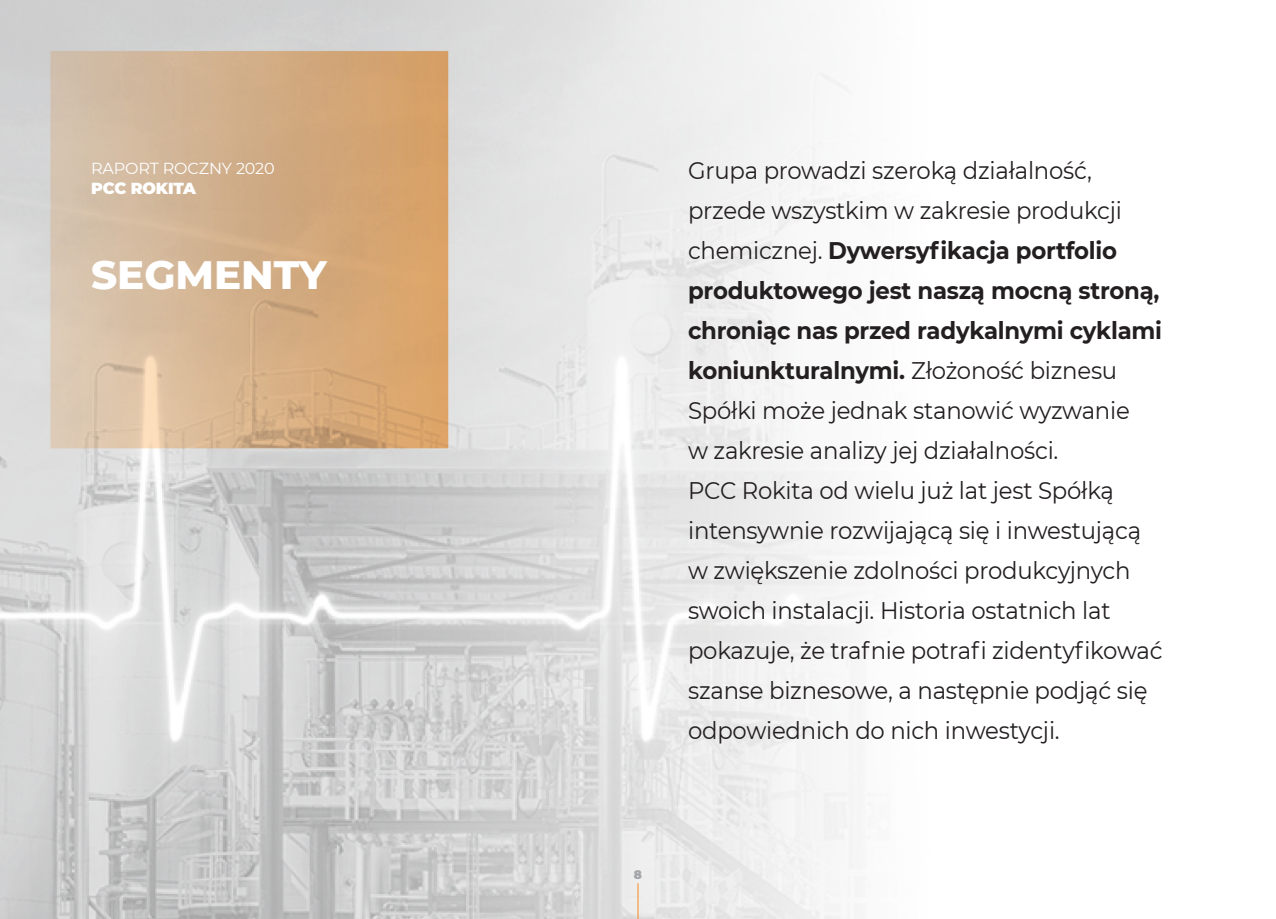
<style>
.page{position:relative;width:1276px;height:919px;background:#fff}
.page>*{position:absolute;margin:0;border:0;box-sizing:border-box;transform-origin:0 0}
.t1{font:800 40.4px "Montserrat";color:#fff}
.t2{font:24px/40px "Montserrat";letter-spacing:-.01em;color:#231f20;scale:.95 1}
.t3{font:16px "Montserrat";letter-spacing:-.01em;color:#fff}
.t4{font:900 16px "Montserrat";letter-spacing:-.01em;color:#fff}
.t5{font:900 12px "Montserrat";color:#a4a5a9}
.s1{font-weight:700}
</style>
<div class="page">
<img style="left:0;top:0;width:871px;height:918px">
<hr style="left:637px;top:883px;width:1px;height:35px;background:#f68b1f">
<p class="t3" style="left:91px;top:157px;width:185px">RAPORT ROCZNY 2020</p>
<p class="t4" style="left:91px;top:176px;width:106px">PCC ROKITA</p>
<p class="t1" style="left:91px;top:245px;width:237px">SEGMENTY</p>
<p class="t2" style="left:688px;top:149px;width:500px">Grupa prowadzi szeroką działalność, przede wszystkim w zakresie produkcji chemicznej. <span class="s1">Dywersyfikacja portfolio produktowego jest naszą mocną stroną, chroniąc nas przed radykalnymi cyklami koniunkturalnymi.</span> Złożoność biznesu Spółki może jednak stanowić wyzwanie<br>w zakresie analizy jej działalności.</p>
<p class="t2" style="left:688px;top:469px;width:501px">PCC Rokita od wielu już lat jest Spółką intensywnie rozwijającą się i inwestującą w zwiększenie zdolności produkcyjnych swoich instalacji. Historia ostatnich lat pokazuje, że trafnie potrafi zidentyfikować szanse biznesowe, a następnie podjąć się odpowiednich do nich inwestycji.</p>
<p class="t5" style="left:634px;top:865px;width:10px">8</p>
</div>
